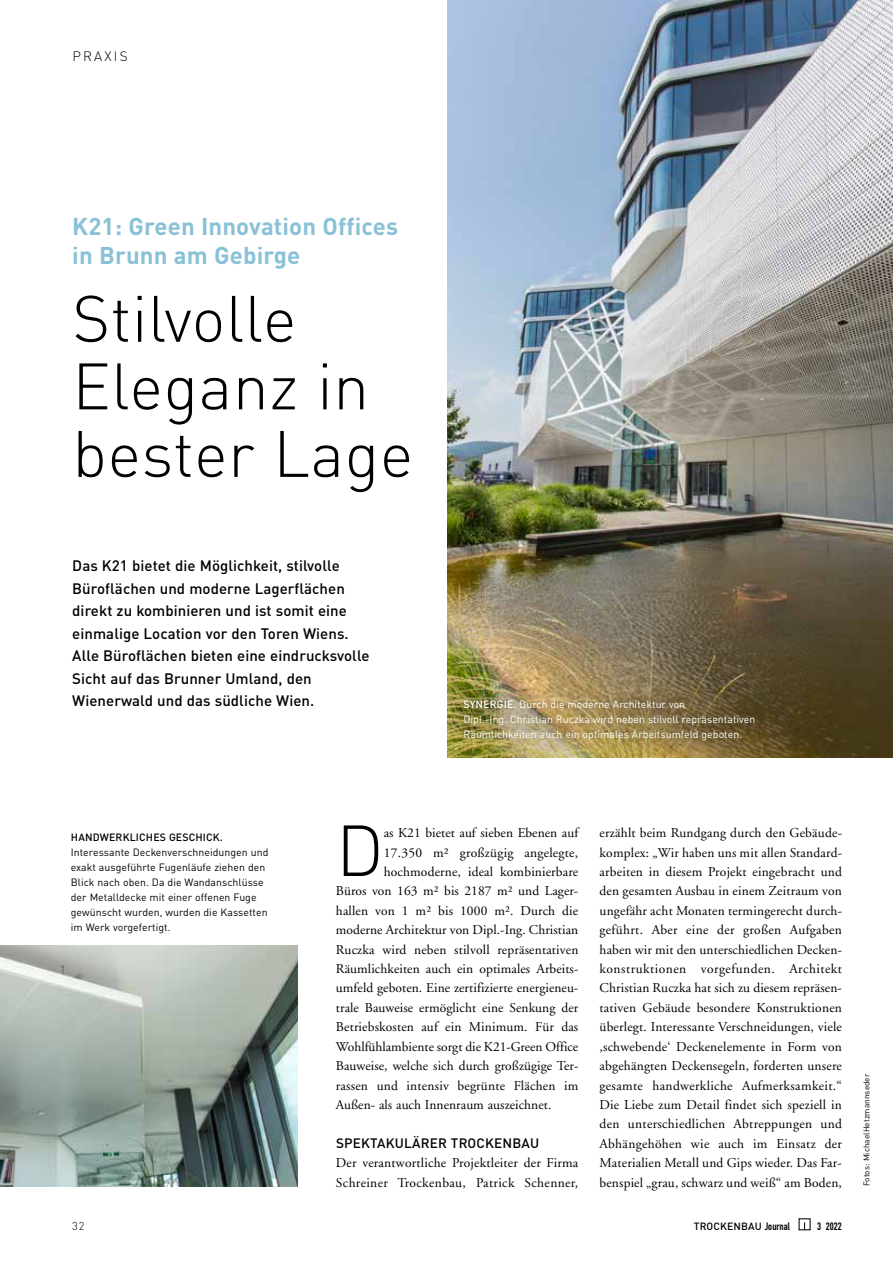
<style>
.page{position:relative;width:893px;height:1263px;background:#fff}
.page>*{position:absolute;margin:0;border:0;box-sizing:border-box;transform-origin:0 0}
.t1{font:300 70.95px "DINOT";color:#000}
.t2{font:300 64.5px/67.5px "DINOT";letter-spacing:.005em;color:#000}
.t3{font:700 24px/28.8px "DINOT";letter-spacing:.005em;color:#89c1d7}
.t4{font:500 15px/22.5px "DINOT";letter-spacing:.005em;color:#000}
.t5{font:13.5px/19.4px "Adobe Garamond";letter-spacing:.005em;color:#000;text-align:justify}
.t6{font:500 13.5px "DINOT";letter-spacing:.015em;color:#000}
.t7{font:300 13.5px "DINOT";letter-spacing:.165em;color:#000}
.t8{font:300 11.25px "DINOT";color:#000}
.t9{font:10.65px "DIN Engschrift Alternate";color:#000}
.t10{font:10.5px/15px "DINOT";letter-spacing:.005em;color:#000}
.t11{font:10.5px/15px "DINOT";letter-spacing:.005em;color:#fff}
.t12{font:500 10.5px "DINOT";letter-spacing:.015em;color:#000}
.t13{font:500 10.35px "DINOT";letter-spacing:.015em;color:#000}
.t14{font:8.25px "DINOT";letter-spacing:.005em;color:#000}
.s1{font-weight:500}
.s2{font-family:"DIN Engschrift Alternate";font-weight:400;font-size:10.65px}
</style>
<div class="page">
<img style="left:447px;top:0;width:446px;height:757px">
<img style="left:451px;top:686px;width:317px;height:66px">
<img style="left:0;top:945px;width:298px;height:241px">
<p class="t7" style="left:72px;top:48px;width:57px">PRAXIS</p>
<h3 class="t3" style="left:72px;top:211px;width:327px">K21: Green Innovation Offices in Brunn am Gebirge</h3>
<h2 class="t2" style="left:72px;top:284px;width:343px">Stilvolle<br>Eleganz in bester Lage</h2>
<p class="t4" style="left:72px;top:554px;width:299px">Das K21 bietet die Möglichkeit, stilvolle Büroflächen und moderne Lagerflächen direkt zu kombinieren und ist somit eine einmalige Location vor den Toren Wiens.<br>Alle Büroflächen bieten eine eindrucksvolle Sicht auf das Brunner Umland, den Wienerwald und das südliche Wien.</p>
<p class="t11" style="left:463px;top:696px;width:293px"><span class="s1">SYNERGIE.</span> Durch die moderne Architektur von<br>Dipl.-Ing. Christian Ruczka wird neben stilvoll repräsentativen<br>Räumlichkeiten auch ein optimales Arbeitsumfeld geboten.</p>
<p class="t12" style="left:71px;top:830px;width:153px">HANDWERKLICHES GESCHICK.</p>
<p class="t10" style="left:71px;top:844px;width:199px">Interessante Deckenverschneidungen und exakt ausgeführte Fugenläufe ziehen den Blick nach oben. Da die Wandanschlüsse der Metalldecke mit einer offenen Fuge gewünscht wurden, wurden die Kassetten im Werk vorgefertigt.</p>
<p class="t8" style="left:72px;top:1219px;width:14px">32</p>
<h1 class="t1" style="left:336px;top:807px;width:50px">D</h1>
<p class="t5" style="left:384px;top:823px;width:196px">as K21 bietet auf sieben Ebenen auf</p>
<p class="t5" style="left:384px;top:843px;width:196px">17.350 m² großzügig angelegte,</p>
<p class="t5" style="left:384px;top:862px;width:196px">hochmoderne, ideal kombinierbare</p>
<p class="t5" style="left:336px;top:882px;width:244px">Büros von 163 m² bis 2187 m² und Lager-</p>
<p class="t5" style="left:336px;top:901px;width:244px">hallen von 1 m² bis 1000 m². Durch die</p>
<p class="t5" style="left:336px;top:921px;width:244px">moderne Architektur von Dipl.-Ing. Christian</p>
<p class="t5" style="left:336px;top:940px;width:244px">Ruczka wird neben stilvoll repräsentativen</p>
<p class="t5" style="left:336px;top:959px;width:244px">Räumlichkeiten auch ein optimales Arbeits-</p>
<p class="t5" style="left:336px;top:979px;width:244px">umfeld geboten. Eine zertifizierte energieneu-</p>
<p class="t5" style="left:336px;top:998px;width:244px">trale Bauweise ermöglicht eine Senkung der</p>
<p class="t5" style="left:336px;top:1018px;width:244px">Betriebskosten auf ein Minimum. Für das</p>
<p class="t5" style="left:336px;top:1037px;width:244px">Wohlfühlambiente sorgt die K21-Green Office</p>
<p class="t5" style="left:336px;top:1056px;width:244px">Bauweise, welche sich durch großzügige Ter-</p>
<p class="t5" style="left:336px;top:1076px;width:244px">rassen und intensiv begrünte Flächen im</p>
<p class="t5" style="left:336px;top:1095px;width:217px">Außen- als auch Innenraum auszeichnet.</p>
<p class="t6" style="left:336px;top:1134px;width:205px">SPEKTAKULÄRER TROCKENBAU</p>
<p class="t5" style="left:336px;top:1153px;width:244px">Der verantwortliche Projektleiter der Firma<br>Schreiner Trockenbau, Patrick Schenner,</p>
<p class="t5" style="left:600px;top:823px;width:244px">erzählt beim Rundgang durch den Gebäude&shy;komplex: „Wir haben uns mit allen Standard&shy;arbeiten in diesem Projekt eingebracht und den gesamten Ausbau in einem Zeitraum von ungefähr acht Monaten termingerecht durch&shy;geführt. Aber eine der großen Aufgaben haben wir mit den unterschiedlichen Decken&shy;konstruktionen vorgefunden. Architekt Christian Ruczka hat sich zu diesem repräsen&shy;tativen Gebäude besondere Konstruktionen überlegt. Interessante Verschneidungen, viele ,schwebende‘ Deckenelemente in Form von abgehängten Deckensegeln, forderten unsere gesamte handwerkliche Aufmerksamkeit.“ Die Liebe zum Detail findet sich speziell in den unterschiedlichen Abtreppungen und Abhängehöhen wie auch im Einsatz der Materialien Metall und Gips wieder. Das Far&shy;benspiel „grau, schwarz und weiß“ am Boden,</p>
<p class="t13" style="left:694px;top:1220px;width:98px">TROCKENBAU <span class="s2">Journal</span></p>
<p class="t9" style="left:817px;top:1220px;width:26px">3 2022</p>
<p class="t14" style="left:861px;top:1186px;width:114px;rotate:-90deg">Fotos: MichaelHetzmannseder</p>
</div>
